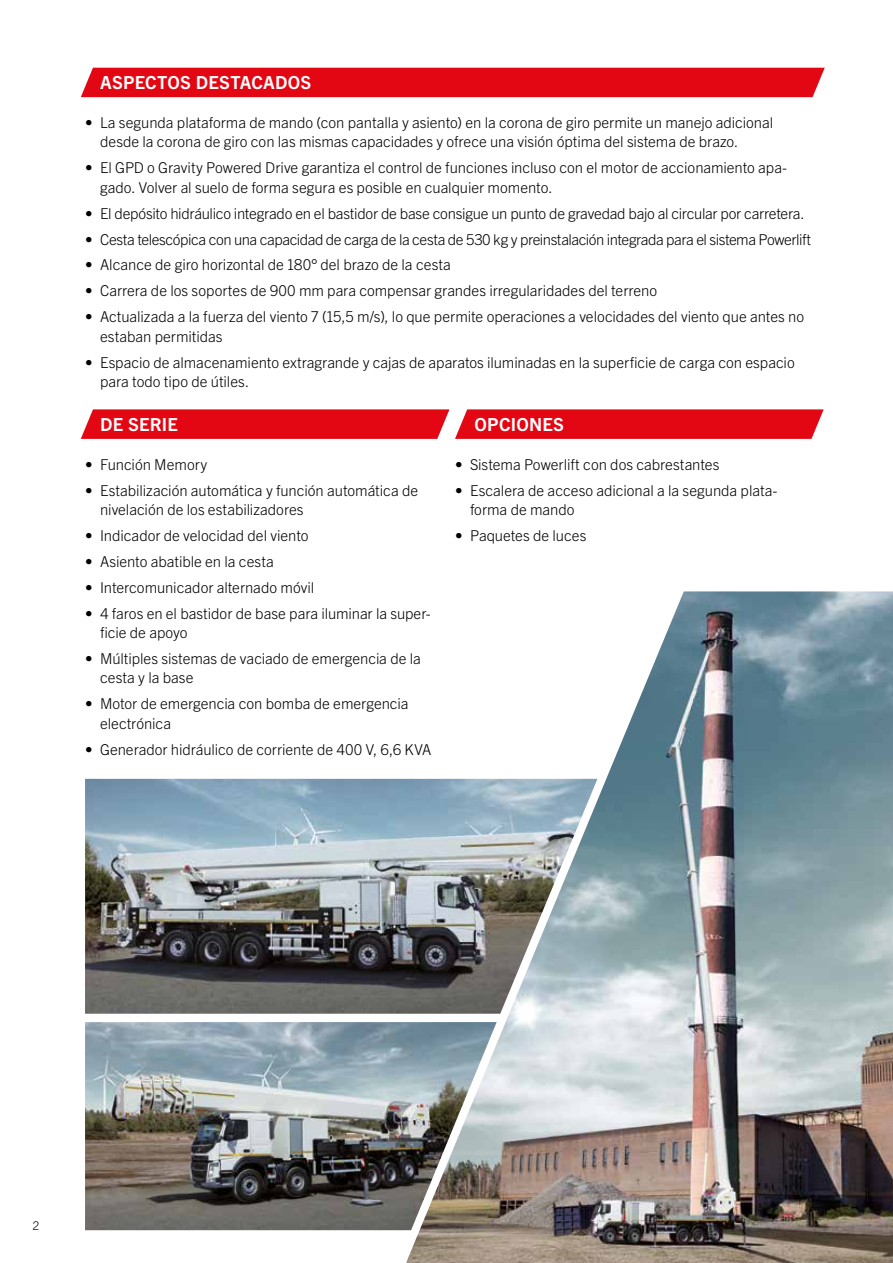
<style>
.page{position:relative;width:893px;height:1263px;background:#fff}
.page>*{position:absolute;margin:0;border:0;box-sizing:border-box;transform-origin:0 0}
.t1{font:700 18px "Trade Gothic Next LT Pro";letter-spacing:.015em;color:#fff}
.t2{font:300 15px/19.5px "Trade Gothic Next LT Pro";letter-spacing:-.005em;color:#000}
.t3{font:300 15px "Trade Gothic Next LT Pro";letter-spacing:-.03em;color:#000}
.t4{font:300 12px "Trade Gothic Next LT Pro";color:#000}
</style>
<div class="page">
<img style="left:406px;top:591px;width:487px;height:672px">
<img style="left:85px;top:779px;width:512px;height:235px">
<img style="left:85px;top:1022px;width:412px;height:208px">
<div style="left:81px;top:68px;width:744px;height:29px;background:#e30613"></div>
<svg style="left:81px;top:409px;width:368px;height:30px;background:#e4111e"></svg>
<svg style="left:455px;top:409px;width:369px;height:30px;background:#e4121e"></svg>
<p class="t1" style="left:100px;top:70px;width:213px">ASPECTOS DESTACADOS</p>
<p class="t2" style="left:100px;top:112px;width:675px;text-indent:-15px">• La segunda plataforma de mando (con pantalla y asiento) en la corona de giro permite un manejo adicional desde la corona de giro con las mismas capacidades y ofrece una visión óptima del sistema de brazo.</p>
<p class="t2" style="left:100px;top:157px;width:689px;text-indent:-15px">• El GPD o Gravity Powered Drive garantiza el control de funciones incluso con el motor de accionamiento apa&shy;gado. Volver al suelo de forma segura es posible en cualquier momento.</p>
<p class="t2" style="left:85px;top:202px;width:721px">• El depósito hidráulico integrado en el bastidor de base consigue un punto de gravedad bajo al circular por carretera.</p>
<p class="t3" style="left:85px;top:229px;width:728px">• Cesta telescópica con una capacidad de carga de la cesta de 530 kg y preinstalación integrada para el sistema Powerlift</p>
<p class="t2" style="left:85px;top:254px;width:367px">• Alcance de giro horizontal de 180° del brazo de la cesta</p>
<p class="t2" style="left:85px;top:280px;width:574px">• Carrera de los soportes de 900 mm para compensar grandes irregularidades del terreno</p>
<p class="t2" style="left:100px;top:306px;width:706px;text-indent:-15px">• Actualizada a la fuerza del viento 7 (15,5 m/s), lo que permite operaciones a velocidades del viento que antes no estaban permitidas</p>
<p class="t2" style="left:100px;top:351px;width:696px;text-indent:-15px">• Espacio de almacenamiento extragrande y cajas de aparatos iluminadas en la superficie de carga con espacio para todo tipo de útiles.</p>
<p class="t1" style="left:100px;top:412px;width:79px">DE SERIE</p>
<p class="t1" style="left:474px;top:412px;width:91px">OPCIONES</p>
<p class="t2" style="left:455px;top:454px;width:266px">• Sistema Powerlift con dos cabrestantes</p>
<p class="t2" style="left:470px;top:480px;width:309px;text-indent:-15px">• Escalera de acceso adicional a la segunda plata&shy;forma de mando</p>
<p class="t2" style="left:455px;top:525px;width:133px">• Paquetes de luces</p>
<p class="t2" style="left:85px;top:453px;width:124px">• Función Memory</p>
<p class="t2" style="left:100px;top:479px;width:320px;text-indent:-15px">• Estabilización automática y función automática de nivelación de los estabilizadores</p>
<p class="t2" style="left:85px;top:525px;width:225px">• Indicador de velocidad del viento</p>
<p class="t2" style="left:85px;top:550px;width:190px">• Asiento abatible en la cesta</p>
<p class="t2" style="left:85px;top:576px;width:231px">• Intercomunicador alternado móvil</p>
<p class="t2" style="left:100px;top:602px;width:332px;text-indent:-15px">• 4 faros en el bastidor de base para iluminar la super&shy;ficie de apoyo</p>
<p class="t2" style="left:100px;top:648px;width:322px;text-indent:-15px">• Múltiples sistemas de vaciado de emergencia de la cesta y la base</p>
<p class="t2" style="left:100px;top:693px;width:310px;text-indent:-15px">• Motor de emergencia con bomba de emergencia electrónica</p>
<p class="t2" style="left:85px;top:738px;width:348px">• Generador hidráulico de corriente de 400 V, 6,6 KVA</p>
<p class="t4" style="left:33px;top:1217px;width:8px">2</p>
</div>
